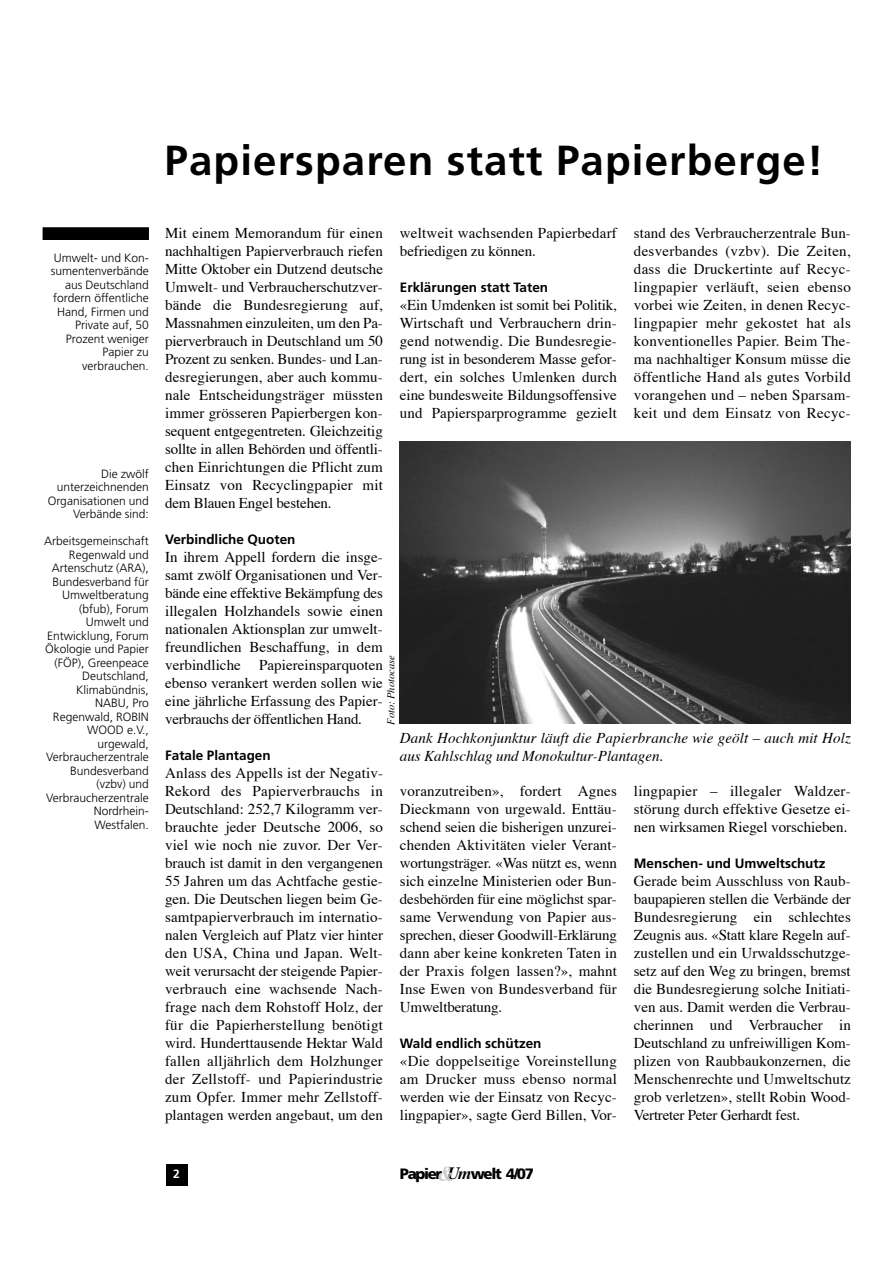
<style>
.page{position:relative;width:893px;height:1263px;background:#fff}
.page>*{position:absolute;margin:0;border:0;box-sizing:border-box;transform-origin:0 0}
.t1{font:700 42px "Frutiger";letter-spacing:.03em;color:#000}
.t2{font:15px/18px "Times";letter-spacing:.005em;color:#000;text-align:justify}
.t3{font:italic 15px/18px "Times";letter-spacing:.01em;color:#000}
.t4{font:900 15px "Frutiger";letter-spacing:-.09em;color:#000}
.t5{font:700 13.5px "Frutiger";color:#000}
.t6{font:300 12px/13.5px "Frutiger";color:#000;text-align:right}
.t7{font:700 12px "Frutiger";color:#fff}
.t8{font:italic 10.5px "Times";color:#000}
.s1{font-family:"Times";font-weight:700;font-style:italic;font-size:21px;color:#ccc}
.s2{font-family:"Times";font-weight:700;font-style:italic;font-size:17.25px}
</style>
<div class="page">
<div style="left:43px;top:227px;width:106px;height:13px;background:#000"></div>
<div style="left:166px;top:1164px;width:21px;height:22px;background:#000"></div>
<img style="left:399px;top:442px;width:451px;height:281px">
<h1 class="t1" style="left:164px;top:144px;width:660px">Papiersparen statt Papierberge!</h1>
<p class="t6" style="left:51px;top:252px;width:100px">Umwelt- und Kon&shy;sumentenverbände aus Deutschland fordern öffentliche<br>Hand, Firmen und<br>Private auf, 50<br>Prozent weniger<br>Papier zu verbrauchen.</p>
<p class="t6" style="left:48px;top:468px;width:103px">Die zwölf unterzeichnenden<br>Organisationen und<br>Verbände sind:</p>
<p class="t6" style="left:44px;top:535px;width:106px">Arbeitsgemeinschaft<br>Regenwald und<br>Artenschutz (ARA),<br>Bundesverband für<br>Umweltberatung (bfub), Forum<br>Umwelt und<br>Entwicklung, Forum<br>Ökologie und Papier (FÖP), Greenpeace<br>Deutschland,<br>Klimabündnis,<br>NABU, Pro<br>Regenwald, ROBIN<br>WOOD e.V., urgewald,<br>Verbraucherzentrale<br>Bundesverband (vzbv) und<br>Verbraucherzentrale<br>Nordrhein-<br>Westfalen.</p>
<p class="t2" style="left:400px;top:225px;width:218px">weltweit wachsenden Papierbedarf befriedigen zu können.</p>
<p class="t5" style="left:400px;top:282px;width:150px">Erklärungen statt Taten</p>
<p class="t2" style="left:400px;top:297px;width:218px">«Ein Umdenken ist somit bei Politik, Wirtschaft und Verbrauchern drin&shy;gend notwendig. Die Bundesregie&shy;rung ist in besonderem Masse gefor&shy;dert, ein solches Umlenken durch eine bundesweite Bildungsoffensive und Papiersparprogramme gezielt</p>
<p class="t2" style="left:634px;top:225px;width:218px">stand des Verbraucherzentrale Bun&shy;desverbandes (vzbv). Die Zeiten, dass die Druckertinte auf Recyc&shy;lingpapier verläuft, seien ebenso vorbei wie Zeiten, in denen Recyc&shy;lingpapier mehr gekostet hat als konventionelles Papier. Beim The&shy;ma nachhaltiger Konsum müsse die öffentliche Hand als gutes Vorbild vorangehen und – neben Sparsam&shy;keit und dem Einsatz von Recyc-</p>
<p class="t2" style="left:165px;top:225px;width:219px">Mit einem Memorandum für einen nachhaltigen Papierverbrauch riefen Mitte Oktober ein Dutzend deutsche Umwelt- und Verbraucherschutzver&shy;bände die Bundesregierung auf, Massnahmen einzuleiten, um den Pa&shy;pierverbrauch in Deutschland um 50<br>Prozent zu senken. Bundes- und Lan&shy;desregierungen, aber auch kommu&shy;nale Entscheidungsträger müssten immer grösseren Papierbergen kon&shy;sequent entgegentreten. Gleichzeitig sollte in allen Behörden und öffentli&shy;chen Einrichtungen die Pflicht zum Einsatz von Recyclingpapier mit dem Blauen Engel bestehen.</p>
<p class="t5" style="left:165px;top:534px;width:132px">Verbindliche Quoten</p>
<p class="t2" style="left:165px;top:549px;width:219px">In ihrem Appell fordern die insge&shy;samt zwölf Organisationen und Ver&shy;bände eine effektive Bekämpfung des illegalen Holzhandels sowie einen nationalen Aktionsplan zur umwelt&shy;freundlichen Beschaffung, in dem verbindliche Papiereinsparquoten ebenso verankert werden sollen wie eine jährliche Erfassung des Papier&shy;verbrauchs der öffentlichen Hand.</p>
<p class="t5" style="left:165px;top:750px;width:107px">Fatale Plantagen</p>
<p class="t2" style="left:165px;top:765px;width:219px">Anlass des Appells ist der Negativ-Rekord des Papierverbrauchs in Deutschland: 252,7 Kilogramm ver&shy;brauchte jeder Deutsche 2006, so viel wie noch nie zuvor. Der Ver&shy;brauch ist damit in den vergangenen 55 Jahren um das Achtfache gestie&shy;gen. Die Deutschen liegen beim Ge&shy;samtpapierverbrauch im internatio&shy;nalen Vergleich auf Platz vier hinter den USA, China und Japan. Welt&shy;weit verursacht der steigende Papier&shy;verbrauch eine wachsende Nach&shy;frage nach dem Rohstoff Holz, der für die Papierherstellung benötigt wird. Hunderttausende Hektar Wald fallen alljährlich dem Holzhunger der Zellstoff- und Papierindustrie zum Opfer. Immer mehr Zellstoff&shy;plantagen werden angebaut, um den</p>
<p class="t8" style="left:386px;top:725px;width:71px;rotate:-90deg">Foto: Photocase</p>
<p class="t3" style="left:400px;top:730px;width:452px">Dank Hochkonjunktur läuft die Papierbranche wie geölt – auch mit Holz aus Kahlschlag und Monokultur-Plantagen.</p>
<p class="t2" style="left:634px;top:783px;width:218px">lingpapier – illegaler Waldzer&shy;störung durch effektive Gesetze ei&shy;nen wirksamen Riegel vorschieben.</p>
<p class="t5" style="left:634px;top:858px;width:193px">Menschen- und Umweltschutz</p>
<p class="t2" style="left:634px;top:873px;width:218px">Gerade beim Ausschluss von Raub&shy;baupapieren stellen die Verbände der Bundesregierung ein schlechtes Zeugnis aus. «Statt klare Regeln auf&shy;zustellen und ein Urwaldsschutzge&shy;setz auf den Weg zu bringen, bremst die Bundesregierung solche Initiati&shy;ven aus. Damit werden die Verbrau&shy;cherinnen und Verbraucher in Deutschland zu unfreiwilligen Kom&shy;plizen von Raubbaukonzernen, die Menschenrechte und Umweltschutz grob verletzen», stellt Robin Wood-Vertreter Peter Gerhardt fest.</p>
<p class="t2" style="left:400px;top:783px;width:218px">voranzutreiben», fordert Agnes Dieckmann von urgewald. Enttäu&shy;schend seien die bisherigen unzurei&shy;chenden Aktivitäten vieler Verant&shy;wortungsträger. «Was nützt es, wenn sich einzelne Ministerien oder Bun&shy;desbehörden für eine möglichst spar&shy;same Verwendung von Papier aus&shy;sprechen, dieser Goodwill-Erklärung dann aber keine konkreten Taten in der Praxis folgen lassen?», mahnt Inse Ewen von Bundesverband für Umweltberatung.</p>
<p class="t5" style="left:400px;top:1038px;width:143px">Wald endlich schützen</p>
<p class="t2" style="left:400px;top:1053px;width:218px">«Die doppelseitige Voreinstellung am Drucker muss ebenso normal werden wie der Einsatz von Recyc&shy;lingpapier», sagte Gerd Billen, Vor-</p>
<p class="t7" style="left:173px;top:1169px;width:8px">2</p>
<p class="t4" style="left:400px;top:1168px;width:135px">Papier<span class="s1">&amp;</span><span class="s2">Um</span>welt 4/07</p>
</div>
